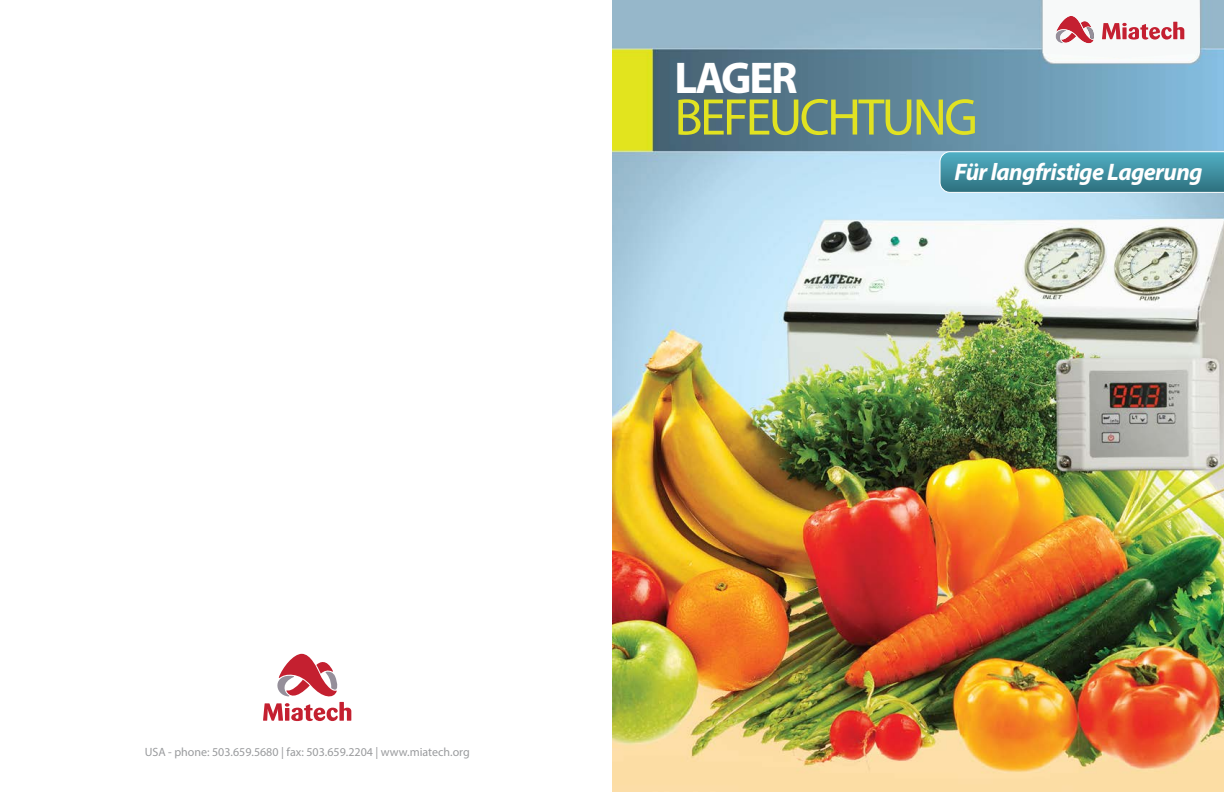
<style>
.page{position:relative;width:1224px;height:792px;background:#fff}
.page>*{position:absolute;margin:0;border:0;box-sizing:border-box;transform-origin:0 0}
.t1{font:51.9px "Myriad Pro";letter-spacing:-.05em;color:#e1e221}
.t2{font:700 44.7px "Myriad Pro";letter-spacing:-.05em;color:#fff}
.t3{font:italic 700 24px "Myriad Pro";letter-spacing:-.025em;color:#fff}
.t4{font:12px "Myriad Pro";color:#808285}
</style>
<div class="page">
<img style="left:612px;top:0;width:612px;height:792px">
<svg style="left:940px;top:151px;width:284px;height:42px;background:#4a96a7"></svg>
<svg style="left:263px;top:654px;width:88px;height:67px"></svg>
<svg style="left:1043px;top:0;width:156px;height:58px"></svg>
<h2 class="t2" style="left:675px;top:49px;width:125px">LAGER</h2>
<h1 class="t1" style="left:675px;top:85px;width:305px">BEFEUCHTUNG</h1>
<h3 class="t3" style="left:955px;top:156px;width:250px">Für langfristige Lagerung</h3>
<p class="t4" style="left:145px;top:745px;width:327px">USA - phone: 503.659.5680 | fax: 503.659.2204 | www.miatech.org</p>
</div>
